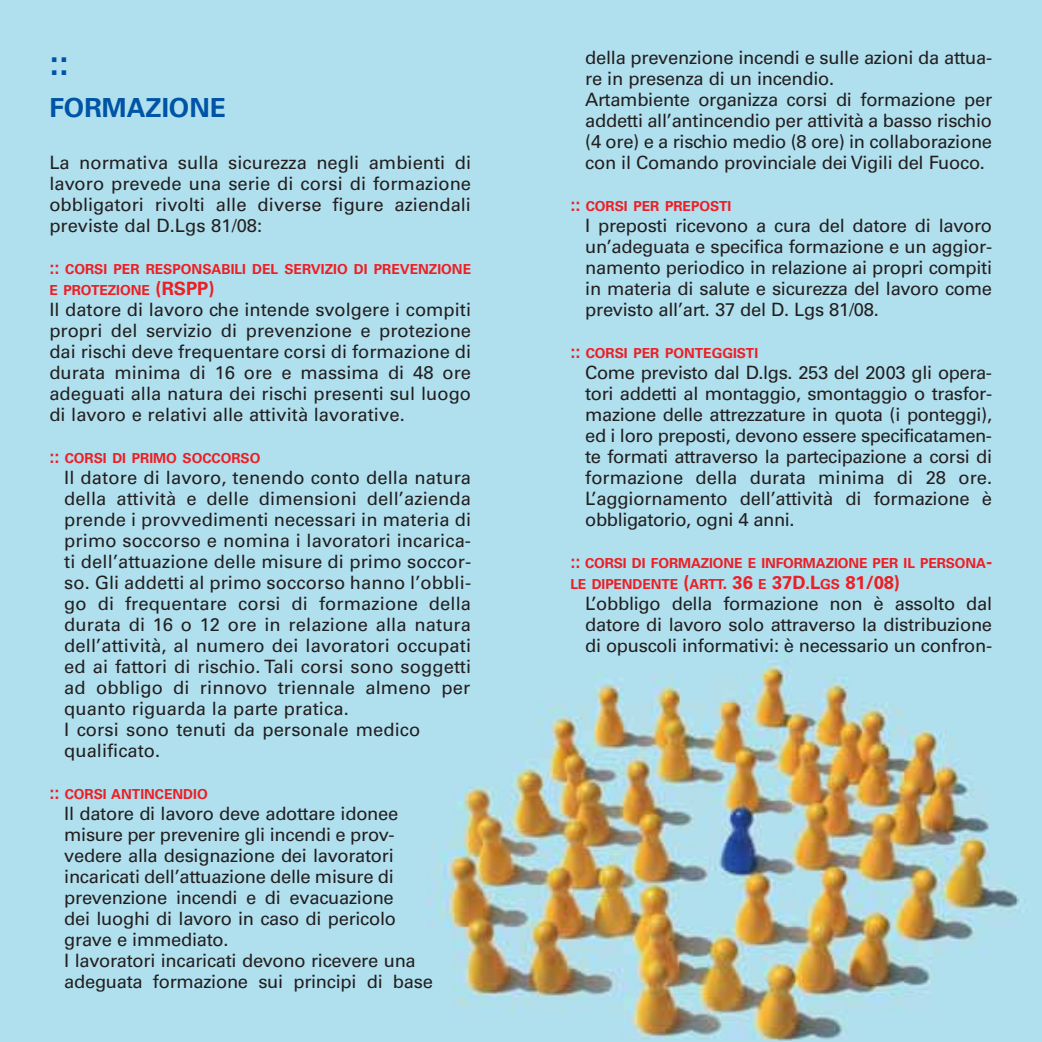
<style>
.page{position:relative;width:1042px;height:1042px;background:#fff}
.page>*{position:absolute;margin:0;border:0;box-sizing:border-box;transform-origin:0 0}
.t1{font:700 35px "Univers";color:#0054a6}
.t2{font:700 26.25px "Univers";color:#0054a6}
.t3{font:18.38px/21px "Univers";letter-spacing:-.015em;color:#231f20;text-align:justify}
.t4{font:18.38px/21px "Univers";letter-spacing:.005em;color:#231f20}
.t5{font:700 13.83px/21px "Univers";color:#ed1e25}
.s1{font-size:18.38px}
</style>
<div class="page">
<img style="left:1px;top:0;width:1040px;height:1042px">
<h1 class="t1" style="left:49px;top:50px;width:21px">::</h1>
<h2 class="t2" style="left:49px;top:98px;width:178px">FORMAZIONE</h2>
<p class="t3" style="left:49px;top:153px;width:423px">La normativa sulla sicurezza negli ambienti di lavoro prevede una serie di corsi di formazione obbligatori rivolti alle diverse figure aziendali previste dal D.Lgs 81/08:</p>
<p class="t5" style="left:49px;top:259px;width:423px"><span class="s1">::</span> CORSI PER RESPONSABILI DEL SERVIZIO DI PREVENZIONE<br>E PROTEZIONE <span class="s1">(RSPP)</span></p>
<p class="t3" style="left:49px;top:300px;width:423px">Il datore di lavoro che intende svolgere i compiti propri del servizio di prevenzione e protezione dai rischi deve frequentare corsi di formazione di durata minima di 16 ore e massima di 48 ore adeguati alla natura dei rischi presenti sul luogo di lavoro e relativi alle attività lavorative.</p>
<p class="t5" style="left:49px;top:448px;width:213px"><span class="s1">::</span> CORSI DI PRIMO SOCCORSO</p>
<p class="t4" style="left:64px;top:468px;width:408px">Il datore di lavoro, tenendo conto della natura della attività e delle dimensioni dell’azienda prende i provvedimenti necessari in materia di primo soccorso e nomina i lavoratori incarica&shy;ti dell’attuazione delle misure di primo soccor&shy;so. Gli addetti al primo soccorso hanno l’obbli&shy;go di frequentare corsi di formazione della durata di 16 o 12 ore in relazione alla natura dell’attività, al numero dei lavoratori occupati ed ai fattori di rischio. Tali corsi sono soggetti ad obbligo di rinnovo triennale almeno per quanto riguarda la parte pratica.<br>I corsi sono tenuti da personale medico qualificato.</p>
<p class="t5" style="left:49px;top:784px;width:160px"><span class="s1">::</span> CORSI ANTINCENDIO</p>
<p class="t3" style="left:64px;top:804px;width:370px;text-align:left">Il datore di lavoro deve adottare idonee misure per prevenire gli incendi e prov&shy;vedere alla designazione dei lavoratori incaricati dell’attuazione delle misure di prevenzione incendi e di evacuazione<br>dei luoghi di lavoro in caso di pericolo grave e immediato.<br>I lavoratori incaricati devono ricevere una adeguata formazione sui principi di base</p>
<p class="t3" style="left:585px;top:48px;width:408px;text-align:left">della prevenzione incendi e sulle azioni da attua&shy;re in presenza di un incendio.<br>Artambiente organizza corsi di formazione per addetti all’antincendio per attività a basso rischio (4 ore) e a rischio medio (8 ore) in collaborazione con il Comando provinciale dei Vigili del Fuoco.</p>
<p class="t5" style="left:570px;top:196px;width:162px"><span class="s1">::</span> CORSI PER PREPOSTI</p>
<p class="t3" style="left:585px;top:216px;width:408px">I preposti ricevono a cura del datore di lavoro un’adeguata e specifica formazione e un aggior&shy;namento periodico in relazione ai propri compiti in materia di salute e sicurezza del lavoro come previsto all’art. 37 del D. Lgs 81/08.</p>
<p class="t5" style="left:570px;top:343px;width:189px"><span class="s1">::</span> CORSI PER PONTEGGISTI</p>
<p class="t3" style="left:585px;top:363px;width:408px">Come previsto dal D.lgs. 253 del 2003 gli opera&shy;tori addetti al montaggio, smontaggio o trasfor&shy;mazione delle attrezzature in quota (i ponteggi), ed i loro preposti, devono essere specificatamen&shy;te formati attraverso la partecipazione a corsi di formazione della durata minima di 28 ore.<br>L’aggiornamento dell’attività di formazione è obbligatorio, ogni 4 anni.</p>
<p class="t5" style="left:570px;top:553px;width:423px"><span class="s1">::</span> CORSI DI FORMAZIONE E INFORMAZIONE PER IL PERSONA<span class="s1">-<br></span>LE DIPENDENTE <span class="s1">(</span>ARTT<span class="s1">. 36</span> E <span class="s1">37D.L</span>GS <span class="s1">81/08)</span></p>
<p class="t3" style="left:585px;top:594px;width:408px">L’obbligo della formazione non è assolto dal datore di lavoro solo attraverso la distribuzione di opuscoli informativi: è necessario un confron-</p>
</div>
